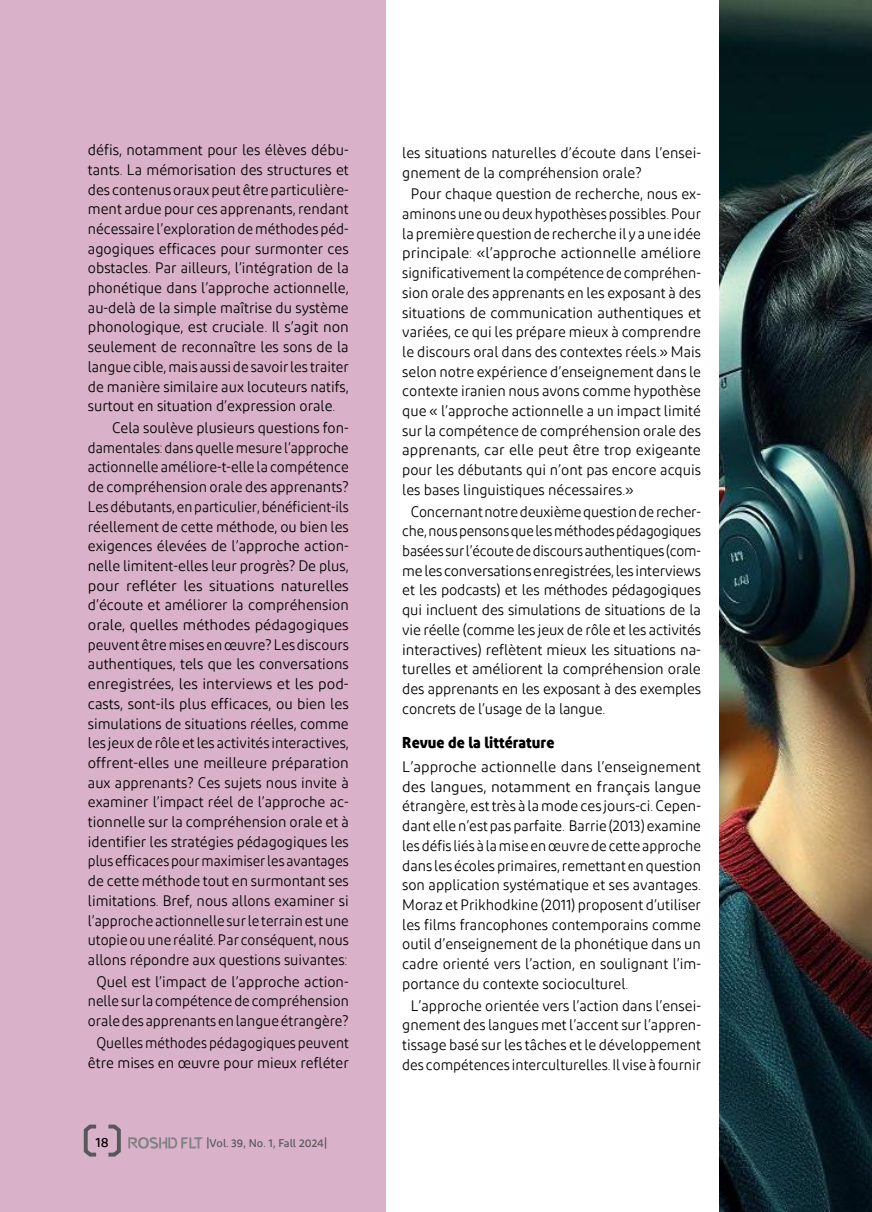
<style>
.page{position:relative;width:872px;height:1212px;background:#fff}
.page>*{position:absolute;margin:0;border:0;box-sizing:border-box;transform-origin:0 0}
.t1{font:700 15.75px "Diodrum Arabic";color:#000;scale:.95 1}
.t2{font:15.15px/19.6px "Diodrum Arabic";color:#000;text-align:justify;scale:.95 1}
.t3{font:15.15px/19.6px "Diodrum Arabic";color:#000;text-align:justify}
.t4{font:15.15px/19.6px "Diodrum Arabic";color:#000;text-align:justify;scale:.93 1}
.t5{font:15.15px/19.6px "Diodrum Arabic";color:#000;text-align:justify;scale:.92 1}
.t6{font:15.15px "Diodrum Arabic";color:#000;scale:.96 1}
.t7{font:15.15px/19.6px "Diodrum Arabic";color:#000;scale:.94 1}
.t8{font:15.15px "Diodrum Arabic";color:#000;scale:.91 1}
.t9{font:500 13.5px "Diodrum Arabic";color:#000}
.t10{font:500 11.25px "Diodrum Arabic";color:#57585b}
</style>
<div class="page">
<img style="left:719px;top:0;width:153px;height:1212px">
<div style="left:0;top:0;width:385px;height:1212px;background:#d9b2c9"></div>
<svg style="left:83px;top:1124px;width:120px;height:33px"></svg>
<p class="t6" style="left:88px;top:141px;width:273px">défis, notamment pour les élèves débu-</p>
<p class="t2" style="left:88px;top:160px;width:276px">tants. La mémorisation des structures et</p>
<p class="t2" style="left:88px;top:179px;width:276px">descontenusorauxpeutêtreparticulière-</p>
<p class="t2" style="left:88px;top:199px;width:276px">ment ardue pour ces apprenants, rendant</p>
<p class="t4" style="left:88px;top:219px;width:282px">nécessaire ’l explorationdeméthodespéd-</p>
<p class="t2" style="left:88px;top:258px;width:276px">obstacles. Par ailleurs ’l, intégration de la phonétique dans ’l approche actionnelle, au-delà de la simple maîtrise du système phonologique, est cruciale ’sI l. agit non seulement de reconnaître les sons de la languecible,maisaussidesavoirlestraiter de manière similaire aux locuteurs natifs, surtout en situation ’d expression orale.</p>
<p class="t8" style="left:88px;top:439px;width:288px">damentales:dansquellemesure ’l approche</p>
<p class="t6" style="left:88px;top:239px;width:273px">agogiques efficaces pour surmonter ces</p>
<p class="t2" style="left:112px;top:418px;width:251px">Cela soulève plusieurs questions fon-</p>
<p class="t4" style="left:88px;top:457px;width:282px">actionnelleaméliore -t- ellelacompétence de compréhension orale des apprenants?<br>Lesdébutants,enparticulier,bénéficient-ils réellement de cette méthode, ou bien les</p>
<p class="t2" style="left:88px;top:556px;width:276px">nelle limitent-elles leur progrès? De plus,</p>
<p class="t6" style="left:88px;top:537px;width:273px">exigences élevées de ’l approche action-</p>
<p class="t3" style="left:88px;top:575px;width:262px">pour refléter les situations naturelles ’d écoute et améliorer la compréhension orale, quelles méthodes pédagogiques peuventêtremisesenœuvre?Lesdiscours authentiques, tels que les conversations</p>
<p class="t3" style="left:88px;top:694px;width:262px">casts, sont-ils plus efficaces, ou bien les</p>
<p class="t3" style="left:88px;top:674px;width:262px">enregistrées, les interviews et les pod-</p>
<p class="t2" style="left:88px;top:713px;width:276px">simulations de situations réelles, comme lesjeuxderôleetlesactivitésinteractives, offrent-elles une meilleure préparation aux apprenants? Ces sujets nous invite à</p>
<p class="t2" style="left:88px;top:812px;width:276px">tionnelle sur la compréhension orale et à</p>
<p class="t2" style="left:88px;top:792px;width:276px">examiner ’l impact réel de ’l approche ac-</p>
<p class="t2" style="left:88px;top:832px;width:276px">identifier les stratégies pédagogiques les plusefficacespourmaximiserlesavantages de cette méthode tout en surmontant ses limitations. Bref, nous allons examiner si ’l approcheactionnellesurleterrainestune utopieouuneréalité.Parconséquent,nous allons répondre aux questions suivantes:</p>
<p class="t5" style="left:88px;top:991px;width:285px">nellesurlacompétencedecompréhension</p>
<p class="t6" style="left:96px;top:973px;width:264px">Quel est ’l impact de ’l approche action-</p>
<p class="t4" style="left:88px;top:1010px;width:282px;line-height:21.9px;text-align:center">oraledesapprenantsenlangueétrangère?<br>Quellesméthodespédagogiquespeuvent</p>
<p class="t2" style="left:88px;top:1052px;width:276px">être mises en œuvre pour mieux refléter</p>
<p class="t9" style="left:96px;top:1134px;width:15px">18</p>
<p class="t10" style="left:206px;top:1135px;width:5px">|</p>
<p class="t10" style="left:324px;top:1135px;width:5px">|</p>
<p class="t10" style="left:210px;top:1136px;width:116px">Vol. 39, No. 1, Fall 2024</p>
<p class="t2" style="left:402px;top:143px;width:316px">les situations naturelles ’d écoute dans ’l ensei-</p>
<p class="t2" style="left:402px;top:162px;width:253px">gnement de la compréhension orale?</p>
<p class="t2" style="left:411px;top:184px;width:307px">Pour chaque question de recherche, nous ex-</p>
<p class="t7" style="left:402px;top:224px;width:319px">lapremièrequestionderecherche ayil uneidée principale «: ’l approche actionnelle améliore</p>
<p class="t2" style="left:402px;top:283px;width:316px">sion orale des apprenants en les exposant à des</p>
<p class="t4" style="left:402px;top:204px;width:323px">aminonsuneoudeuxhypothèsespossibles.Pour</p>
<p class="t4" style="left:402px;top:263px;width:323px">significativementlacompétencedecompréhen-</p>
<p class="t3" style="left:402px;top:302px;width:300px">situations de communication authentiques et variées, ce qui les prépare mieux à comprendre le discours oral dans des contextes réels.» Mais selon notre expérience ’d enseignement dans le contexte iranien nous avons comme hypothèse que « ’l approche actionnelle a un impact limité sur la compétence de compréhension orale des apprenants, car elle peut être trop exigeante pour les débutants qui ’n ont pas encore acquis les bases linguistiques nécessaires «.</p>
<p class="t8" style="left:402px;top:522px;width:330px">che,nouspensonsquelesméthodespédagogiques</p>
<p class="t4" style="left:411px;top:502px;width:313px">Concernantnotredeuxièmequestionderecher-</p>
<p class="t5" style="left:402px;top:541px;width:326px">baséessur ’l écoutedediscoursauthentiques(com-</p>
<p class="t2" style="left:402px;top:580px;width:316px">et les podcasts) et les méthodes pédagogiques qui incluent des simulations de situations de la vie réelle (comme les jeux de rôle et les activités</p>
<p class="t3" style="left:402px;top:659px;width:300px">turelles et améliorent la compréhension orale</p>
<p class="t2" style="left:402px;top:561px;width:316px">melesconversationsenregistrées,lesinterviews</p>
<p class="t3" style="left:402px;top:639px;width:300px">interactives) reflètent mieux les situations na-</p>
<p class="t2" style="left:402px;top:679px;width:316px">des apprenants en les exposant à des exemples concrets de ’l usage de la langue.</p>
<p class="t1" style="left:402px;top:733px;width:162px">Revue de la littérature</p>
<p class="t3" style="left:402px;top:757px;width:300px">’L approche actionnelle dans ’l enseignement des langues, notamment en français langue</p>
<p class="t4" style="left:402px;top:816px;width:323px">dantelle ’n estpasparfaite. Barrie(2013)examine</p>
<p class="t2" style="left:402px;top:796px;width:316px">étrangère,esttrès laà modecesjours-ci.Cepen-</p>
<p class="t5" style="left:402px;top:836px;width:326px">lesdéfisliés laà miseenœuvredecetteapproche danslesécolesprimaires,remettantenquestion son application systématique et ses avantages.<br>Moraz et Prikhodkine (2011) proposent ’d utiliser les films francophones contemporains comme outil ’d enseignement de la phonétique dans un</p>
<p class="t2" style="left:402px;top:974px;width:239px">portance du contexte socioculturel.</p>
<p class="t6" style="left:402px;top:955px;width:313px">cadre orienté vers ’l action, en soulignant i m’l -</p>
<p class="t2" style="left:411px;top:995px;width:307px">’L approche orientée vers ’l action dans ’l ensei-</p>
<p class="t2" style="left:402px;top:1015px;width:316px">gnement des langues met ’l accent sur ’l appren-</p>
<p class="t2" style="left:402px;top:1035px;width:316px">tissage basé sur les tâches et le développement</p>
<p class="t4" style="left:402px;top:1054px;width:323px">descompétencesinterculturelles Il. viseàfournir</p>
</div>
